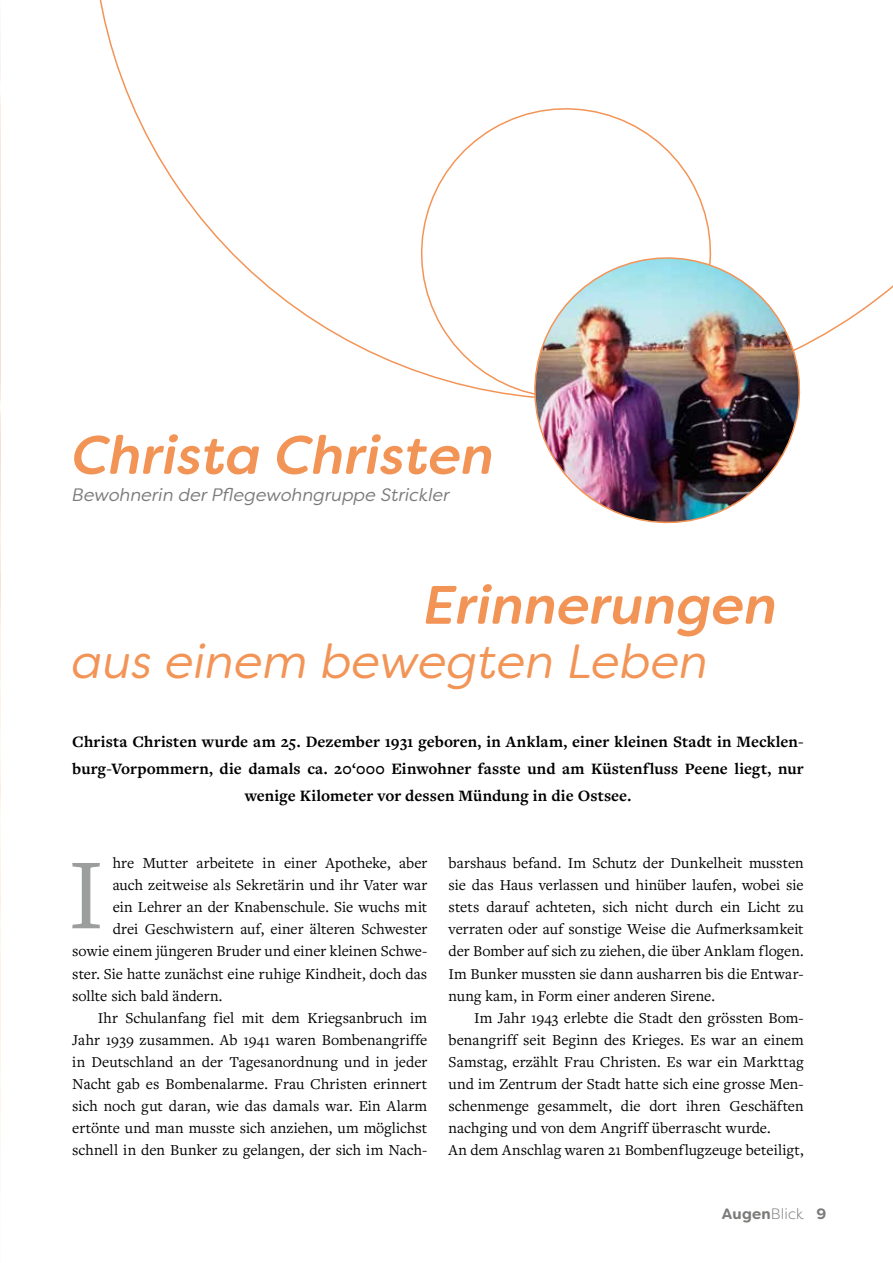
<style>
.page{position:relative;width:893px;height:1263px;background:#fff}
.page>*{position:absolute;margin:0;border:0;box-sizing:border-box;transform-origin:0 0}
.t1{font:104.4px "Freight Text Pro";color:#9c9d9d}
.t2{font:italic 500 54px "Filson Soft";color:#f39457}
.t3{font:italic 48px "Filson Soft";color:#f39457}
.t4{font:italic 18px "Filson Soft";color:#7b7b7a}
.t5{font:700 16.5px/27px "Freight Text Pro";letter-spacing:.005em;color:#000;text-align:center}
.t6{font:15.75px/22px "Freight Text Pro";color:#000;text-align:justify}
.t7{font:700 15px "Filson Soft";letter-spacing:.015em;color:#7b7b7a}
.s1{font-weight:300}
</style>
<div class="page">
<img style="left:0;top:466px;width:1px;height:717px">
<svg style="left:0;top:0;width:893px;height:466px"></svg>
<img style="left:517px;top:240px;width:301px;height:284px">
<h2 class="t2" style="left:72px;top:420px;width:424px">Christa Christen</h2>
<p class="t4" style="left:72px;top:483px;width:379px">Bewohnerin der Pflegewohngruppe Strickler</p>
<h2 class="t2" style="left:424px;top:570px;width:355px">Erinnerungen</h2>
<h3 class="t3" style="left:72px;top:631px;width:638px">aus einem bewegten Leben</h3>
<p class="t5" style="left:72px;top:728px;width:733px">Christa Christen wurde am 25. Dezember 1931 geboren, in Anklam, einer kleinen Stadt in Mecklen&shy;burg-Vorpommern, die damals ca. 20‘000 Einwohner fasste und am Küstenfluss Peene liegt, nur wenige Kilometer vor dessen Mündung in die Ostsee.</p>
<h1 class="t1" style="left:68px;top:826px;width:38px">I</h1>
<p class="t6" style="left:113px;top:851px;width:316px">hre Mutter arbeitete in einer Apotheke, aber</p>
<p class="t6" style="left:113px;top:873px;width:316px">auch zeitweise als Sekretärin und ihr Vater war</p>
<p class="t6" style="left:113px;top:895px;width:316px">ein Lehrer an der Knabenschule. Sie wuchs mit</p>
<p class="t6" style="left:113px;top:918px;width:316px">drei Geschwistern auf, einer älteren Schwester</p>
<p class="t6" style="left:72px;top:940px;width:357px">sowie einem jüngeren Bruder und einer kleinen Schwe-</p>
<p class="t6" style="left:72px;top:962px;width:356px">ster. Sie hatte zunächst eine ruhige Kindheit, doch das</p>
<p class="t6" style="left:72px;top:984px;width:152px">sollte sich bald ändern.</p>
<p class="t6" style="left:98px;top:1006px;width:331px">Ihr Schulanfang fiel mit dem Kriegsanbruch im</p>
<p class="t6" style="left:72px;top:1028px;width:357px">Jahr 1939 zusammen. Ab 1941 waren Bombenangriffe</p>
<p class="t6" style="left:72px;top:1050px;width:357px">in Deutschland an der Tagesanordnung und in jeder</p>
<p class="t6" style="left:72px;top:1072px;width:357px">Nacht gab es Bombenalarme. Frau Christen erinnert</p>
<p class="t6" style="left:72px;top:1094px;width:357px">sich noch gut daran, wie das damals war. Ein Alarm</p>
<p class="t6" style="left:72px;top:1117px;width:357px">ertönte und man musste sich anziehen, um möglichst</p>
<p class="t6" style="left:72px;top:1139px;width:357px">schnell in den Bunker zu gelangen, der sich im Nach-</p>
<p class="t6" style="left:449px;top:851px;width:357px">barshaus befand. Im Schutz der Dunkelheit mussten sie das Haus verlassen und hinüber laufen, wobei sie stets darauf achteten, sich nicht durch ein Licht zu verraten oder auf sonstige Weise die Aufmerksamkeit der Bomber auf sich zu ziehen, die über Anklam flogen.<br>Im Bunker mussten sie dann ausharren bis die Entwar&shy;nung kam, in Form einer anderen Sirene.</p>
<p class="t6" style="left:449px;top:1006px;width:357px;text-align:left;text-indent:26px">Im Jahr 1943 erlebte die Stadt den grössten Bom&shy;benangriff seit Beginn des Krieges. Es war an einem Samstag, erzählt Frau Christen. Es war ein Markttag und im Zentrum der Stadt hatte sich eine grosse Men&shy;schenmenge gesammelt, die dort ihren Geschäften nachging und von dem Angriff überrascht wurde.<br>An dem Anschlag waren 21 Bombenflugzeuge beteiligt,</p>
<p class="t7" style="left:722px;top:1204px;width:106px">Augen<span class="s1">Blick</span> 9</p>
</div>
